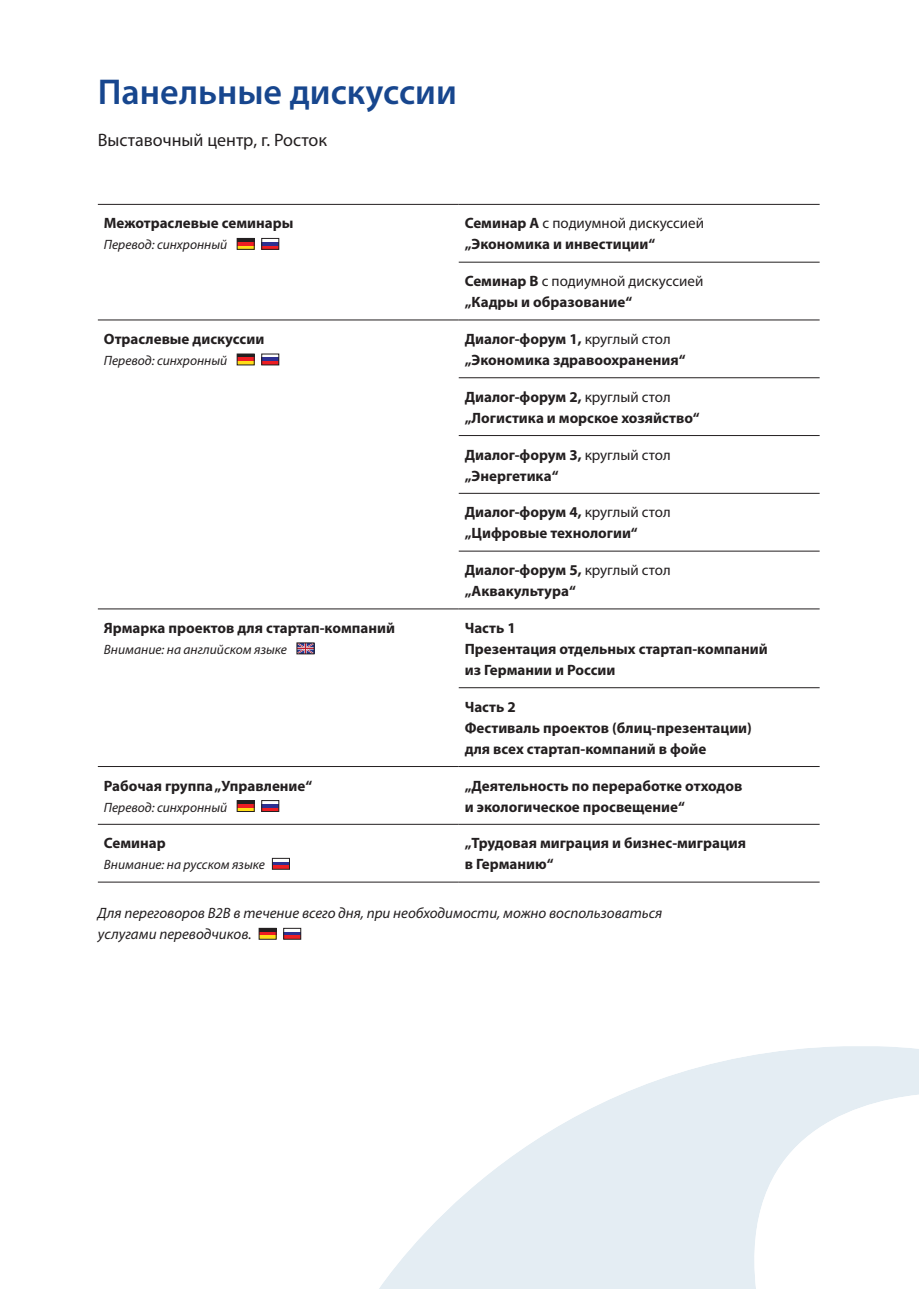
<style>
.page{position:relative;width:919px;height:1289px;background:#fff}
.page>*{position:absolute;margin:0;border:0;box-sizing:border-box;transform-origin:0 0}
.t1{font:600 36px "Myriad Pro";color:#17468e}
.t2{font:18px "Myriad Pro";color:#231f20}
.t3{font:700 15px/21px "Myriad Pro";color:#231f20}
.t4{font:italic 15px/21px "Myriad Pro";color:#231f20}
.t5{font:italic 13.5px "Myriad Pro";color:#231f20}
.s1{font-weight:400}
</style>
<div class="page">
<hr style="left:98px;top:204px;width:360px;height:1px;background:#231f20">
<hr style="left:458px;top:204px;width:361px;height:1px;background:#231f20">
<hr style="left:458px;top:262px;width:361px;height:1px;background:#231f20">
<hr style="left:98px;top:320px;width:360px;height:1px;background:#231f20">
<hr style="left:458px;top:320px;width:361px;height:1px;background:#231f20">
<hr style="left:458px;top:377px;width:361px;height:1px;background:#231f20">
<hr style="left:458px;top:435px;width:361px;height:1px;background:#231f20">
<hr style="left:458px;top:493px;width:361px;height:1px;background:#231f20">
<hr style="left:458px;top:551px;width:361px;height:1px;background:#231f20">
<hr style="left:98px;top:608px;width:360px;height:1px;background:#231f20">
<hr style="left:458px;top:608px;width:361px;height:1px;background:#231f20">
<hr style="left:458px;top:687px;width:361px;height:1px;background:#231f20">
<hr style="left:98px;top:766px;width:360px;height:1px;background:#231f20">
<hr style="left:458px;top:766px;width:361px;height:1px;background:#231f20">
<hr style="left:98px;top:824px;width:360px;height:1px;background:#231f20">
<hr style="left:458px;top:824px;width:361px;height:1px;background:#231f20">
<hr style="left:98px;top:881px;width:360px;height:1px;background:#231f20">
<hr style="left:458px;top:881px;width:361px;height:1px;background:#231f20">
<hr style="left:237px;top:238px;width:17px;height:4px;background:#231f20">
<hr style="left:237px;top:242px;width:17px;height:4px;background:#ee1d23">
<hr style="left:237px;top:246px;width:17px;height:3px;background:#ffdd17">
<div style="left:237px;top:238px;width:17px;height:11px;border:1px solid #231f20"></div>
<hr style="left:262px;top:242px;width:17px;height:4px;background:#2e3092">
<hr style="left:262px;top:246px;width:17px;height:3px;background:#ee1d23">
<div style="left:262px;top:238px;width:17px;height:11px;border:1px solid #231f20"></div>
<hr style="left:237px;top:354px;width:17px;height:3px;background:#231f20">
<hr style="left:237px;top:357px;width:17px;height:4px;background:#ee1d23">
<hr style="left:237px;top:361px;width:17px;height:4px;background:#ffdd17">
<div style="left:237px;top:354px;width:17px;height:11px;border:1px solid #231f20"></div>
<hr style="left:262px;top:357px;width:17px;height:4px;background:#2e3092">
<svg style="left:262px;top:361px;width:17px;height:4px"></svg>
<img style="left:299px;top:645px;width:13px;height:7px">
<hr style="left:237px;top:800px;width:17px;height:4px;background:#231f20">
<hr style="left:237px;top:804px;width:17px;height:3px;background:#ee1d23">
<svg style="left:239px;top:807px;width:13px;height:2px"></svg>
<div style="left:237px;top:800px;width:17px;height:11px;border:1px solid #231f20"></div>
<hr style="left:262px;top:804px;width:17px;height:3px;background:#2e3092">
<svg style="left:264px;top:807px;width:13px;height:2px"></svg>
<div style="left:262px;top:800px;width:17px;height:11px;border:1px solid #231f20"></div>
<hr style="left:272px;top:862px;width:17px;height:3px;background:#2e3092">
<hr style="left:272px;top:865px;width:17px;height:4px;background:#ee1d23">
<div style="left:272px;top:858px;width:17px;height:11px;border:1px solid #231f20"></div>
<hr style="left:259px;top:928px;width:17px;height:4px;background:#231f20">
<hr style="left:259px;top:932px;width:17px;height:3px;background:#ee1d23">
<hr style="left:259px;top:935px;width:17px;height:4px;background:#ffdd17">
<div style="left:259px;top:928px;width:17px;height:11px;border:1px solid #231f20"></div>
<hr style="left:283px;top:932px;width:18px;height:3px;background:#2e3092">
<hr style="left:283px;top:935px;width:18px;height:4px;background:#ee1d23">
<div style="left:283px;top:928px;width:18px;height:11px;border:1px solid #231f20"></div>
<svg style="left:380px;top:1046px;width:538px;height:242px;fill:#e4edf3"></svg>
<h1 class="t1" style="left:98px;top:69px;width:360px">Панельные дискуссии</h1>
<p class="t2" style="left:98px;top:128px;width:231px">Выставочный центр, г. Росток</p>
<p class="t3" style="left:104px;top:212px;width:191px">Межотраслевые семинары</p>
<p class="t5" style="left:104px;top:236px;width:125px">Перевод: синхронный</p>
<p class="t3" style="left:464px;top:212px;width:241px">Семинар A <span class="s1">с подиумной дискуссией </span>„Экономика и инвестиции“</p>
<p class="t3" style="left:464px;top:270px;width:240px">Семинар B <span class="s1">с подиумной дискуссией </span>„Кадры и образование“</p>
<p class="t3" style="left:104px;top:328px;width:162px">Отраслевые дискуссии</p>
<p class="t5" style="left:104px;top:352px;width:125px">Перевод: синхронный</p>
<p class="t3" style="left:464px;top:328px;width:222px">Диалог-форум 1, <span class="s1">круглый стол </span>„Экономика здравоохранения“</p>
<p class="t3" style="left:464px;top:386px;width:236px">Диалог-форум 2, <span class="s1">круглый стол </span>„Логистика и морское хозяйство“</p>
<p class="t3" style="left:464px;top:443px;width:207px">Диалог-форум 3, <span class="s1">круглый стол </span>„Энергетика“</p>
<p class="t3" style="left:464px;top:501px;width:207px">Диалог-форум 4, <span class="s1">круглый стол </span>„Цифровые технологии“</p>
<p class="t3" style="left:464px;top:559px;width:207px">Диалог-форум 5, <span class="s1">круглый стол </span>„Аквакультура“</p>
<p class="t3" style="left:104px;top:617px;width:292px">Ярмарка проектов для стартап-компаний</p>
<p class="t5" style="left:104px;top:641px;width:185px">Внимание: на английском языке</p>
<p class="t3" style="left:464px;top:617px;width:304px">Часть 1<br>Презентация отдельных стартап-компаний из Германии и России</p>
<p class="t3" style="left:464px;top:695px;width:289px">Часть 2<br>Фестиваль проектов (блиц-презентации) для всех стартап-компаний в фойе</p>
<p class="t3" style="left:104px;top:774px;width:210px">Рабочая группа „Управление“</p>
<p class="t5" style="left:104px;top:798px;width:125px">Перевод: синхронный</p>
<p class="t3" style="left:464px;top:774px;width:279px">„Деятельность по переработке отходов и экологическое просвещение“</p>
<p class="t3" style="left:464px;top:832px;width:283px">„Трудовая миграция и бизнес-миграция в Германию“</p>
<p class="t4" style="left:98px;top:902px;width:566px">Для переговоров B2B в течение всего дня, при необходимости, можно воспользоваться услугами переводчиков.</p>
<p class="t3" style="left:104px;top:832px;width:63px">Семинар</p>
<p class="t5" style="left:104px;top:856px;width:163px">Внимание: на русском языке</p>
</div>
